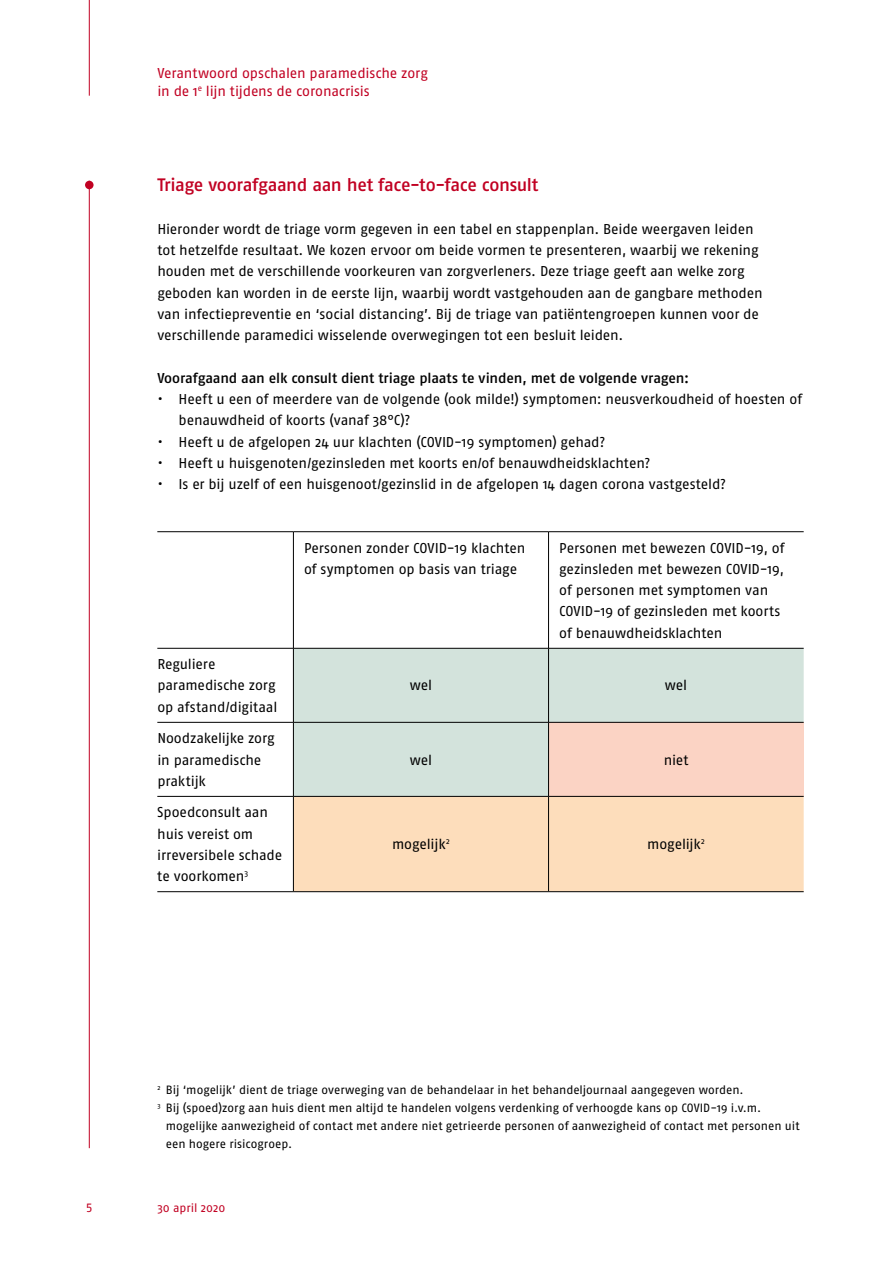
<style>
.page{position:relative;width:893px;height:1263px;background:#fff}
.page>*{position:absolute;margin:0;border:0;box-sizing:border-box;transform-origin:0 0}
.t1{font:500 18px "Fago No";letter-spacing:-.02em;color:#c10122}
.t2{font:14.25px/21.3px "Fago No";letter-spacing:-.01em;color:#000}
.t3{font:500 14.25px "Fago No";letter-spacing:-.01em;color:#000}
.t4{font:14.25px/18px "Fago No";letter-spacing:-.01em;color:#c10122}
.t5{font:12px "Fago No";letter-spacing:-.005em;color:#000}
.t6{font:12px "Fago No";letter-spacing:-.005em;color:#c10122}
.t7{font:12px "Fago No Tf";color:#c10122}
</style>
<div class="page">
<hr style="left:89px;top:0;width:1px;height:96px;background:#c10122">
<hr style="left:89px;top:181px;width:1px;height:967px;background:#c10122">
<div style="left:294px;top:649px;width:510px;height:147px;background:#d3e3dc"></div>
<div style="left:549px;top:722px;width:255px;height:74px;background:#fbd3c4"></div>
<div style="left:294px;top:797px;width:510px;height:94px;background:#fdddbb"></div>
<hr style="left:157px;top:531px;width:136px;height:1px;background:#000">
<hr style="left:293px;top:531px;width:256px;height:1px;background:#000">
<hr style="left:293px;top:532px;width:1px;height:116px;background:#000">
<hr style="left:549px;top:531px;width:255px;height:1px;background:#000">
<hr style="left:548px;top:532px;width:1px;height:116px;background:#000">
<hr style="left:157px;top:648px;width:136px;height:1px;background:#000">
<hr style="left:293px;top:648px;width:256px;height:1px;background:#000">
<hr style="left:293px;top:648px;width:1px;height:74px;background:#000">
<hr style="left:549px;top:648px;width:255px;height:1px;background:#000">
<hr style="left:548px;top:648px;width:1px;height:74px;background:#000">
<hr style="left:157px;top:722px;width:136px;height:1px;background:#000">
<hr style="left:293px;top:722px;width:256px;height:1px;background:#000">
<hr style="left:293px;top:722px;width:1px;height:74px;background:#000">
<hr style="left:549px;top:722px;width:255px;height:1px;background:#000">
<hr style="left:548px;top:722px;width:1px;height:74px;background:#000">
<hr style="left:157px;top:796px;width:136px;height:1px;background:#000">
<hr style="left:293px;top:796px;width:256px;height:1px;background:#000">
<hr style="left:293px;top:796px;width:1px;height:95px;background:#000">
<hr style="left:549px;top:796px;width:255px;height:1px;background:#000">
<hr style="left:548px;top:796px;width:1px;height:95px;background:#000">
<hr style="left:157px;top:891px;width:136px;height:1px;background:#000">
<hr style="left:293px;top:891px;width:256px;height:1px;background:#000">
<hr style="left:549px;top:891px;width:255px;height:1px;background:#000">
<div style="left:85px;top:181px;width:9px;height:8px;background:#c10122;border-radius:50%"></div>
<p class="t4" style="left:157px;top:64px;width:272px">Verantwoord opschalen paramedische zorg in de 1<sup>e</sup> lijn tijdens de coronacrisis</p>
<p class="t1" style="left:157px;top:175px;width:383px">Triage voorafgaand aan het face-to-face consult</p>
<p class="t2" style="left:157px;top:218px;width:607px">Hieronder wordt de triage vorm gegeven in een tabel en stappenplan. Beide weergaven leiden tot hetzelfde resultaat. We kozen ervoor om beide vormen te presenteren, waarbij we rekening houden met de verschillende voorkeuren van zorgverleners. Deze triage geeft aan welke zorg geboden kan worden in de eerste lijn, waarbij wordt vastgehouden aan de gangbare methoden van infectiepreventie en ‘social distancing’. Bij de triage van patiëntengroepen kunnen voor de verschillende paramedici wisselende overwegingen tot een besluit leiden.</p>
<p class="t3" style="left:157px;top:370px;width:533px">Voorafgaand aan elk consult dient triage plaats te vinden, met de volgende vragen:</p>
<p class="t2" style="left:179px;top:388px;width:625px;text-indent:-21px">• Heeft u een of meerdere van de volgende (ook milde!) symptomen: neusverkoudheid of hoesten of benauwdheid of koorts (vanaf 38°C)?</p>
<p class="t2" style="left:157px;top:431px;width:450px">• Heeft u de afgelopen 24 uur klachten (COVID-19 symptomen) gehad?</p>
<p class="t2" style="left:157px;top:452px;width:495px">• Heeft u huisgenoten/gezinsleden met koorts en/of benauwdheidsklachten?</p>
<p class="t2" style="left:157px;top:473px;width:570px">• Is er bij uzelf of een huisgenoot/gezinslid in de afgelopen 14 dagen corona vastgesteld?</p>
<p class="t2" style="left:157px;top:653px;width:122px">Reguliere paramedische zorg op afstand/digitaal</p>
<p class="t2" style="left:157px;top:727px;width:119px">Noodzakelijke zorg in paramedische praktijk</p>
<p class="t2" style="left:157px;top:801px;width:127px">Spoedconsult aan huis vereist om irreversibele schade te voorkomen<sup>3</sup></p>
<p class="t2" style="left:304px;top:537px;width:223px">Personen zonder COVID-19 klachten of symptomen op basis van triage</p>
<p class="t2" style="left:559px;top:537px;width:227px">Personen met bewezen COVID-19, of gezinsleden met bewezen COVID-19, of personen met symptomen van<br>COVID-19 of gezinsleden met koorts of benauwdheidsklachten</p>
<p class="t2" style="left:410px;top:675px;width:24px">wel</p>
<p class="t2" style="left:665px;top:675px;width:24px">wel</p>
<p class="t2" style="left:410px;top:749px;width:24px">wel</p>
<p class="t2" style="left:664px;top:749px;width:26px">niet</p>
<p class="t2" style="left:392px;top:833px;width:59px">mogelijk<sup>2</sup></p>
<p class="t2" style="left:647px;top:833px;width:59px">mogelijk<sup>2</sup></p>
<p class="t5" style="left:157px;top:1083px;width:588px"><sup>2</sup> Bij ‘mogelijk’ dient de triage overweging van de behandelaar in het behandeljournaal aangegeven worden.</p>
<p class="t5" style="left:157px;top:1101px;width:605px"><sup>3</sup> Bij (spoed)zorg aan huis dient men altijd te handelen volgens verdenking of verhoogde kans op COVID-19 i.v.m.</p>
<p class="t5" style="left:166px;top:1119px;width:635px">mogelijke aanwezigheid of contact met andere niet getrieerde personen of aanwezigheid of contact met personen uit</p>
<p class="t5" style="left:166px;top:1137px;width:128px">een hogere risicogroep.</p>
<p class="t7" style="left:86px;top:1201px;width:8px">5</p>
<p class="t6" style="left:157px;top:1201px;width:70px">30 april 2020</p>
</div>
